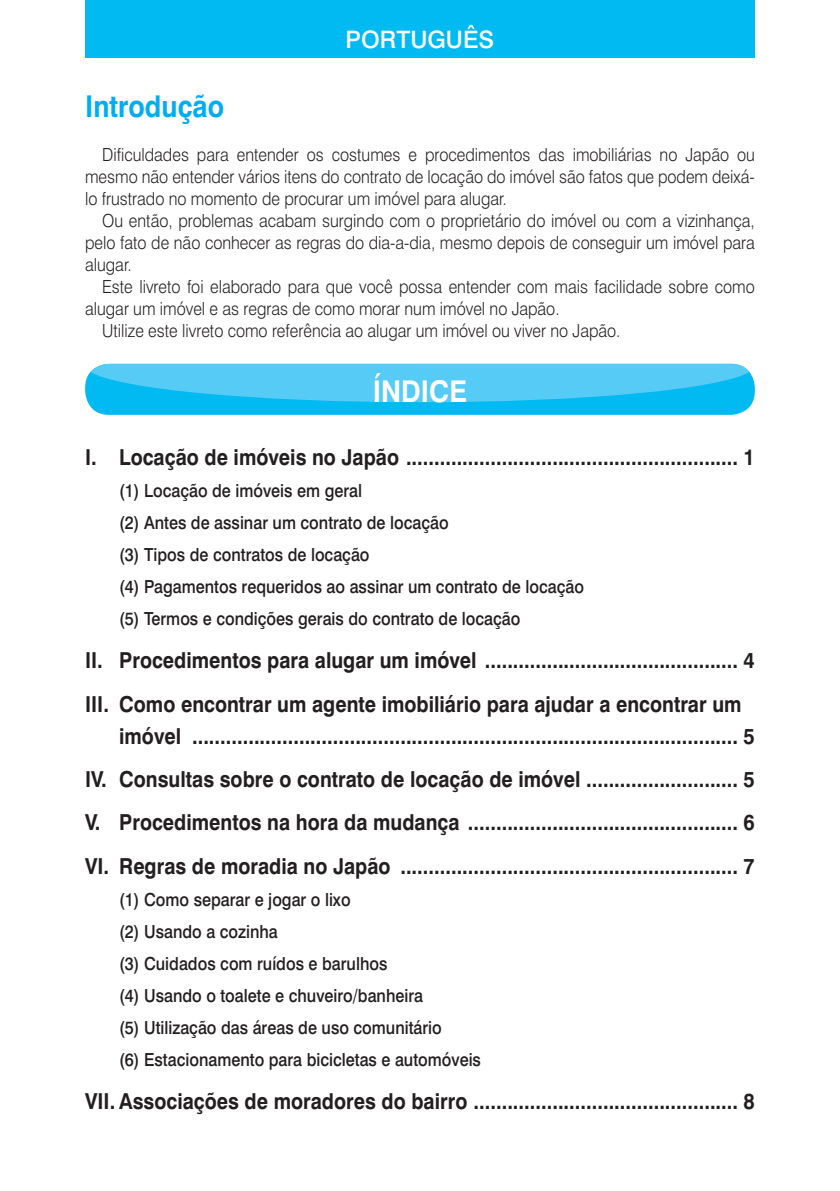
<style>
.page{position:relative;width:840px;height:1191px;background:#fff}
.page>*{position:absolute;margin:0;border:0;box-sizing:border-box;transform-origin:0 0}
.t1{font:700 30px "Swiss 721 BT";color:#00aeef;scale:.9 1}
.t2{font:700 30px "Swiss 721 BT";color:#fff;scale:.9 1}
.t3{font:500 24px "Swiss 721 BT";color:#fff}
.t4{font:700 22px/43.4px "Swiss 721 BT";color:#231f20;scale:.9 1}
.t5{font:300 18px/22px "Swiss 721 BT";color:#231f20;text-align:justify;scale:.9 1}
.t6{font:500 18px/32px "Swiss 721 BT";color:#231f20;scale:.9 1}
</style>
<div class="page">
<div style="left:85px;top:364px;width:669px;height:51px;background:#00baf1;border-radius:24px"></div>
<svg style="left:90px;top:364px;width:659px;height:38px"></svg>
<div style="left:85px;top:0;width:669px;height:57px;background:#00baf1"></div>
<p class="t3" style="left:345px;top:24px;width:150px">PORTUGUÊS</p>
<h1 class="t1" style="left:85px;top:88px;width:156px">Introdução</h1>
<p class="t5" style="left:85px;top:143px;width:745px;text-indent:17px">Dificuldades para entender os costumes e procedimentos das imobiliárias no Japão ou mesmo não entender vários itens do contrato de locação do imóvel são fatos que podem deixá&shy;lo frustrado no momento de procurar um imóvel para alugar.</p>
<p class="t5" style="left:85px;top:209px;width:745px;text-indent:17px">Ou então, problemas acabam surgindo com o proprietário do imóvel ou com a vizinhança, pelo fato de não conhecer as regras do dia-a-dia, mesmo depois de conseguir um imóvel para alugar.</p>
<p class="t5" style="left:102px;top:275px;width:726px">Este livreto foi elaborado para que você possa entender com mais facilidade sobre como</p>
<p class="t5" style="left:85px;top:297px;width:528px">alugar um imóvel e as regras de como morar num imóvel no Japão.</p>
<p class="t5" style="left:102px;top:319px;width:577px">Utilize este livreto como referência ao alugar um imóvel ou viver no Japão.</p>
<h1 class="t2" style="left:373px;top:373px;width:106px">ÍNDICE</h1>
<p class="t4" style="left:85px;top:435px;width:745px">I. Locação de imóveis no Japão ........................................................... 1</p>
<p class="t6" style="left:119px;top:474px;width:517px">(1) Locação de imóveis em geral<br>(2) Antes de assinar um contrato de locação<br>(3) Tipos de contratos de locação<br>(4) Pagamentos requeridos ao assinar um contrato de locação (5) Termos e condições gerais do contrato de locação</p>
<p class="t4" style="left:85px;top:638px;width:745px">II. Procedimentos para alugar um imóvel ............................................. 4<br>III. Como encontrar um agente imobiliário para ajudar a encontrar um</p>
<p class="t4" style="left:85px;top:714px;width:745px;text-align:justify;text-indent:34px">imóvel ................................................................................................. 5<br>IV. Consultas sobre o contrato de locação de imóvel ........................... 5<br>V. Procedimentos na hora da mudança ................................................ 6<br>VI. Regras de moradia no Japão ............................................................ 7</p>
<p class="t6" style="left:119px;top:883px;width:403px">(1) Como separar e jogar o lixo<br>(2) Usando a cozinha<br>(3) Cuidados com ruídos e barulhos<br>(4) Usando o toalete e chuveiro/banheira<br>(5) Utilização das áreas de uso comunitário<br>(6) Estacionamento para bicicletas e automóveis</p>
<p class="t4" style="left:85px;top:1079px;width:745px">VII. Associações de moradores do bairro ............................................... 8</p>
</div>
